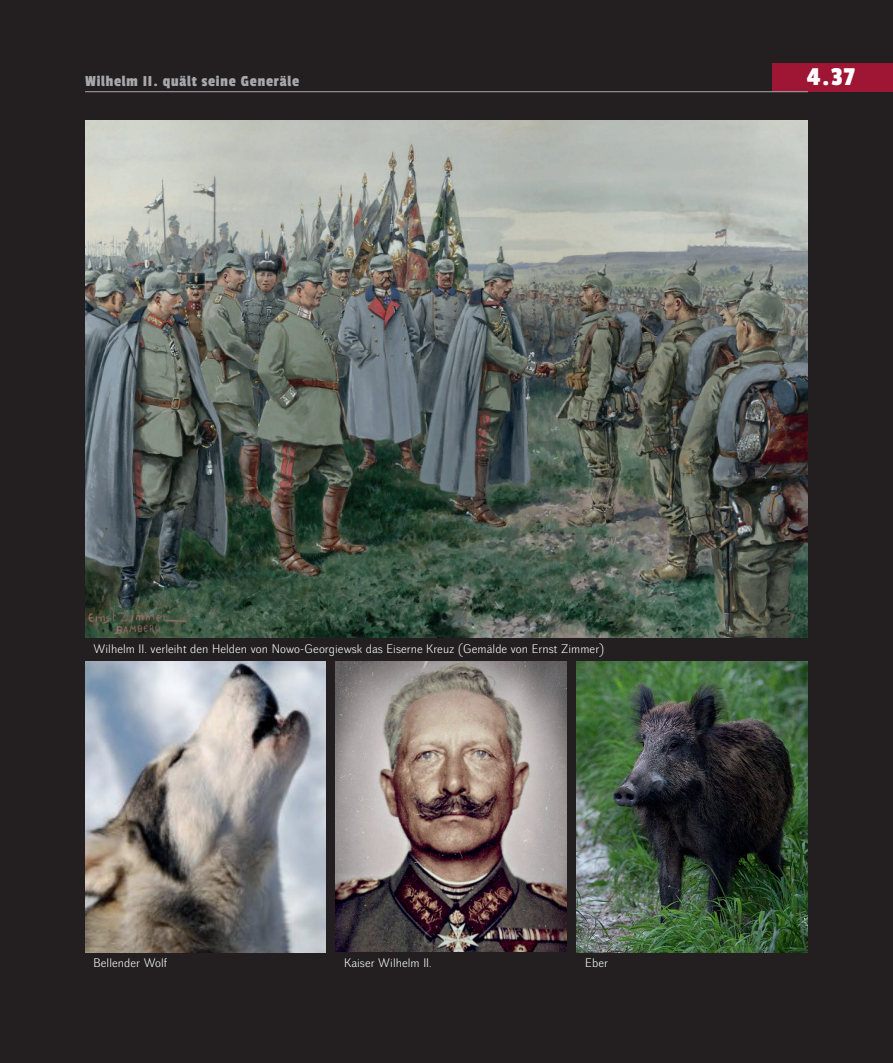
<style>
.page{position:relative;width:893px;height:1063px;background:#231f20}
.page>*{position:absolute;margin:0;border:0;box-sizing:border-box;transform-origin:0 0}
.t1{font:27px "Passion One";color:#fff}
.t2{font:16.05px "Passion One";letter-spacing:.05em;color:#a8a9ad}
.t3{font:12px "Walbaum Grotesk 32 Pro";letter-spacing:.005em;color:#fff}
</style>
<div class="page">
<div style="left:773px;top:63px;width:120px;height:28px;background:#9e1633"></div>
<img style="left:85px;top:120px;width:723px;height:517px">
<img style="left:85px;top:662px;width:241px;height:290px">
<img style="left:577px;top:662px;width:231px;height:290px">
<hr style="left:85px;top:91px;width:723px;height:1px;background:#a8a9ad">
<img style="left:336px;top:662px;width:231px;height:290px">
<h2 class="t2" style="left:85px;top:73px;width:216px">wilhelm ii. quält seine generäle</h2>
<h1 class="t1" style="left:807px;top:63px;width:50px">4.37</h1>
<p class="t3" style="left:94px;top:642px;width:512px">Wilhelm II. verleiht den Helden von Nowo-Georgiewsk das Eiserne Kreuz (Gemälde von Ernst Zimmer)</p>
<p class="t3" style="left:94px;top:957px;width:75px">Bellender Wolf</p>
<p class="t3" style="left:344px;top:957px;width:89px">Kaiser Wilhelm II.</p>
<p class="t3" style="left:585px;top:957px;width:24px">Eber</p>
</div>
